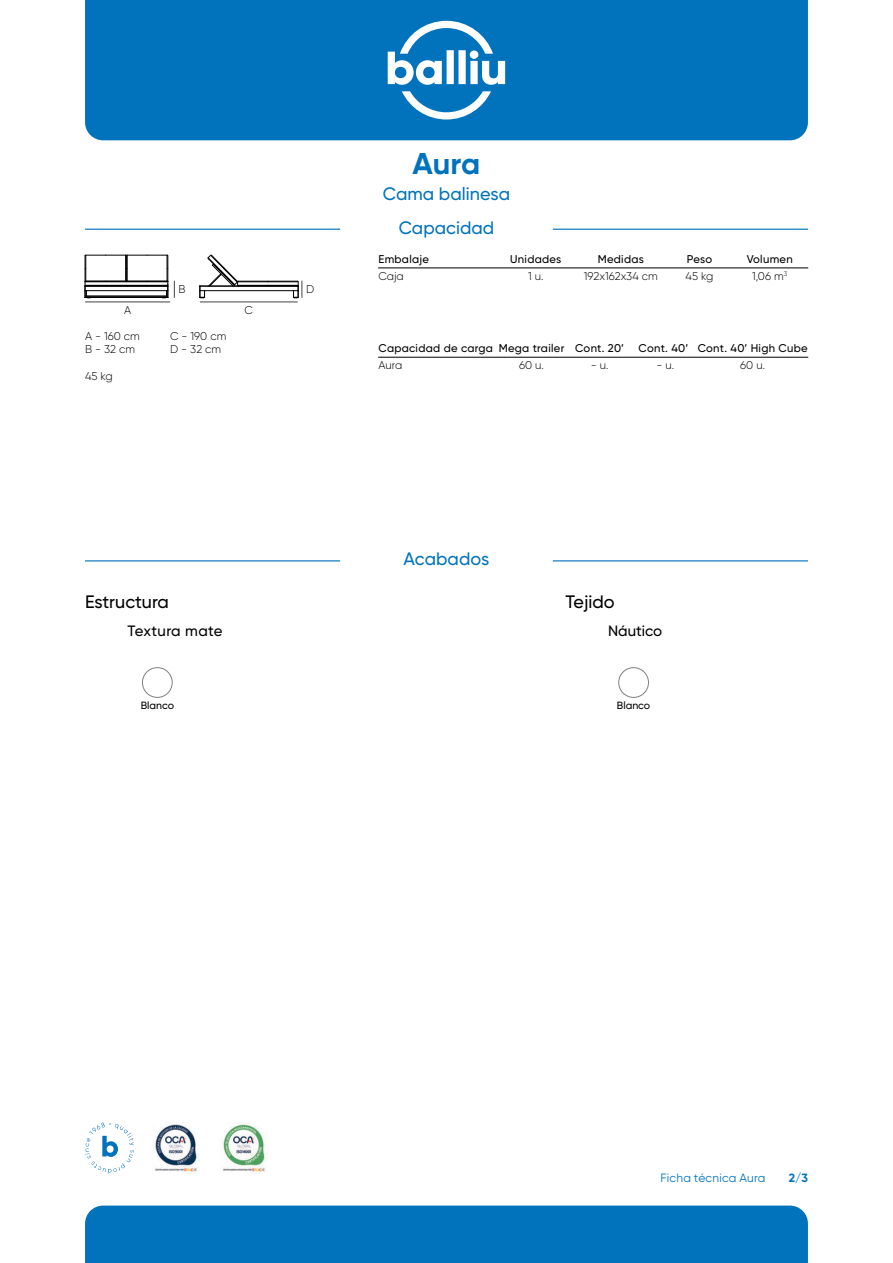
<style>
.page{position:relative;width:893px;height:1263px;background:#fff}
.page>*{position:absolute;margin:0;border:0;box-sizing:border-box;transform-origin:0 0}
.t1{font:700 30px "Gilroy";color:#0073bc}
.t2{font:500 18px/33.6px "Gilroy";color:#0073bc;text-align:center}
.t3{font:500 18px "Gilroy";color:#000}
.t4{font:500 15px "Gilroy";letter-spacing:.025em;color:#000}
.t5{font:500 15px "Gilroy";color:#000}
.t6{font:12px "Gilroy";letter-spacing:.015em;color:#0073bc}
.t7{font:700 12px "Gilroy";color:#0073bc}
.t8{font:500 11.25px "Gilroy";letter-spacing:.025em;color:#000}
.t9{font:300 11.25px/13.5px "Gilroy";color:#000}
.t10{font:500 10.5px "Gilroy";color:#000}
</style>
<div class="page">
<div style="left:142px;top:667px;width:30px;height:31px;border:1px solid #808080;border-radius:50%"></div>
<hr style="left:553px;top:560px;width:255px;height:1px;background:#0073bc">
<hr style="left:85px;top:560px;width:255px;height:1px;background:#0073bc">
<div style="left:618px;top:667px;width:31px;height:31px;border:1px solid #808080;border-radius:50%"></div>
<div style="left:85px;top:0;width:723px;height:140px;background:#0073bc"></div>
<svg style="left:388px;top:21px;width:117px;height:98px"></svg>
<hr style="left:553px;top:229px;width:255px;height:1px;background:#0073bc">
<hr style="left:85px;top:229px;width:255px;height:1px;background:#0073bc">
<hr style="left:200px;top:302px;width:98px;height:1px;background:#434343">
<hr style="left:85px;top:302px;width:85px;height:1px;background:#434343">
<hr style="left:378px;top:267px;width:430px;height:1px;background:#000">
<hr style="left:378px;top:357px;width:430px;height:1px;background:#000">
<div style="left:85px;top:1205px;width:723px;height:58px;background:#0073bc"></div>
<svg style="left:85px;top:1122px;width:49px;height:52px"></svg>
<img style="left:221px;top:1123px;width:45px;height:50px">
<img style="left:153px;top:1123px;width:47px;height:50px">
<svg style="left:84px;top:255px;width:91px;height:43px"></svg>
<hr style="left:238px;top:281px;width:30px;height:1px;background:#000">
<hr style="left:238px;top:285px;width:30px;height:1px;background:#000">
<hr style="left:200px;top:290px;width:94px;height:1px;background:#000">
<hr style="left:238px;top:282px;width:30px;height:1px;background:#000">
<svg style="left:268px;top:281px;width:35px;height:17px"></svg>
<hr style="left:200px;top:286px;width:98px;height:1px;background:#000">
<svg style="left:200px;top:254px;width:39px;height:44px"></svg>
<p class="t9" style="left:124px;top:304px;width:9px">A</p>
<p class="t9" style="left:85px;top:330px;width:56px">A - 160 cm<br>B - 32 cm</p>
<p class="t9" style="left:85px;top:370px;width:29px">45 kg</p>
<p class="t9" style="left:179px;top:283px;width:9px">B</p>
<p class="t9" style="left:170px;top:330px;width:58px">C - 190 cm<br>D - 32 cm</p>
<p class="t9" style="left:245px;top:304px;width:10px">C</p>
<p class="t9" style="left:306px;top:283px;width:10px">D</p>
<h1 class="t1" style="left:413px;top:150px;width:69px">Aura</h1>
<h2 class="t2" style="left:383px;top:177px;width:129px">Cama balinesa<br>Capacidad</h2>
<p class="t8" style="left:378px;top:253px;width:52px">Embalaje</p>
<p class="t8" style="left:510px;top:253px;width:53px">Unidades</p>
<p class="t8" style="left:598px;top:253px;width:48px">Medidas</p>
<p class="t8" style="left:687px;top:253px;width:27px">Peso</p>
<p class="t8" style="left:747px;top:253px;width:48px">Volumen</p>
<p class="t9" style="left:378px;top:270px;width:27px">Caja</p>
<p class="t9" style="left:528px;top:270px;width:17px">1 u.</p>
<p class="t9" style="left:584px;top:270px;width:76px">192x162x34 cm</p>
<p class="t9" style="left:686px;top:270px;width:29px">45 kg</p>
<p class="t9" style="left:752px;top:270px;width:37px">1,06 m<sup>3</sup></p>
<p class="t8" style="left:378px;top:342px;width:247px">Capacidad de carga Mega trailer Cont. 20’</p>
<p class="t8" style="left:638px;top:342px;width:171px">Cont. 40’ Cont. 40’ High Cube</p>
<p class="t9" style="left:378px;top:359px;width:25px">Aura</p>
<p class="t9" style="left:519px;top:359px;width:26px">60 u.</p>
<p class="t9" style="left:591px;top:359px;width:19px">- u.</p>
<p class="t9" style="left:657px;top:359px;width:19px">- u.</p>
<p class="t9" style="left:740px;top:359px;width:26px">60 u.</p>
<h2 class="t3" style="left:85px;top:592px;width:85px">Estructura</h2>
<h3 class="t4" style="left:128px;top:622px;width:97px">Textura mate</h3>
<p class="t10" style="left:141px;top:700px;width:35px">Blanco</p>
<h2 class="t2" style="left:404px;top:543px;width:87px">Acabados</h2>
<h2 class="t3" style="left:566px;top:592px;width:51px">Tejido</h2>
<h3 class="t5" style="left:608px;top:622px;width:56px">Náutico</h3>
<p class="t10" style="left:617px;top:700px;width:35px">Blanco</p>
<p class="t6" style="left:661px;top:1172px;width:106px">Ficha técnica Aura</p>
<p class="t7" style="left:789px;top:1172px;width:20px">2/3</p>
</div>
